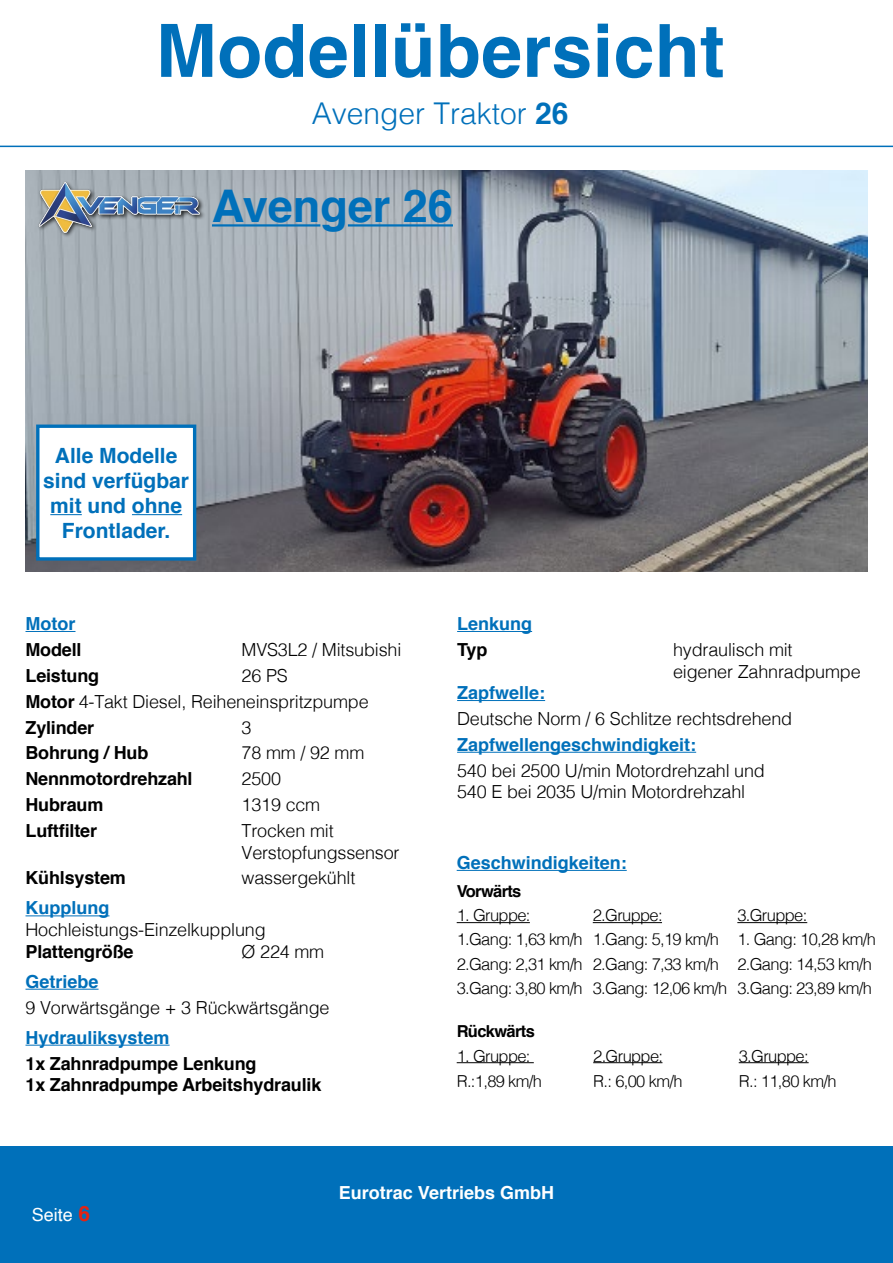
<style>
.page{position:relative;width:893px;height:1263px;background:#fff}
.page>*{position:absolute;margin:0;border:0;box-sizing:border-box;transform-origin:0 0}
.t1{font:700 73.5px "Helvetica";letter-spacing:.005em;color:#0070ba}
.t2{font:700 45px "Helvetica";color:#0070ba}
.t3{font:300 30px "Helvetica";color:#0070ba}
.t4{font:700 21px/25.2px "Helvetica";color:#0070ba;text-align:center}
.t5{font:700 21px "Helvetica";color:#e42313}
.t6{font:300 18px/21.6px "Helvetica";letter-spacing:-.01em;color:#000}
.t7{font:700 18px/21.6px "Helvetica";letter-spacing:-.01em;color:#000}
.t8{font:700 18px "Helvetica";color:#0070ba}
.t9{font:700 18px "Helvetica";color:#fff}
.t10{font:18px "Helvetica";color:#fff}
.t11{font:300 16.5px/24px "Helvetica";letter-spacing:-.04em;color:#000}
.t12{font:700 16.5px "Helvetica";letter-spacing:-.04em;color:#000}
.s1{font-weight:700}
</style>
<div class="page">
<div style="left:0;top:1146px;width:893px;height:117px;background:#0070ba"></div>
<hr style="left:26px;top:631px;width:49px;height:1px;background:#0070ba">
<hr style="left:26px;top:915px;width:83px;height:1px;background:#0070ba">
<hr style="left:26px;top:989px;width:73px;height:1px;background:#0070ba">
<hr style="left:26px;top:1045px;width:144px;height:1px;background:#0070ba">
<hr style="left:457px;top:631px;width:75px;height:1px;background:#0070ba">
<hr style="left:457px;top:700px;width:88px;height:1px;background:#0070ba">
<hr style="left:457px;top:752px;width:239px;height:1px;background:#0070ba">
<hr style="left:0;top:146px;width:893px;height:1px;background:#0070ba">
<img style="left:26px;top:170px;width:841px;height:402px">
<hr style="left:212px;top:224px;width:108px;height:3px;background:#0070ba">
<hr style="left:348px;top:224px;width:105px;height:3px;background:#0070ba">
<div style="left:37px;top:181px;width:168px;height:57px;background:#000;opacity:.75"></div>
<img style="left:38px;top:181px;width:162px;height:55px">
<div style="left:38px;top:426px;width:157px;height:133px;background:#fff"></div>
<hr style="left:50px;top:514px;width:32px;height:1px;background:#0070ba">
<hr style="left:132px;top:514px;width:50px;height:1px;background:#0070ba">
<div style="left:36px;top:424px;width:160px;height:137px;border:3px solid #0070ba"></div>
<hr style="left:457px;top:870px;width:170px;height:1px;background:#0070ba">
<hr style="left:457px;top:922px;width:73px;height:1px;background:#000">
<hr style="left:593px;top:922px;width:69px;height:1px;background:#000">
<hr style="left:737px;top:922px;width:70px;height:1px;background:#000">
<hr style="left:457px;top:1062px;width:77px;height:1px;background:#000">
<hr style="left:593px;top:1062px;width:69px;height:1px;background:#000">
<hr style="left:739px;top:1062px;width:70px;height:1px;background:#000">
<h1 class="t1" style="left:156px;top:-8px;width:570px">Modellübersicht</h1>
<h3 class="t3" style="left:312px;top:88px;width:258px">Avenger Traktor <span class="s1">26</span></h3>
<h2 class="t2" style="left:212px;top:170px;width:242px">Avenger 26</h2>
<p class="t4" style="left:43px;top:443px;width:147px">Alle Modelle sind verfügbar mit und ohne<br>Frontlader.</p>
<p class="t8" style="left:26px;top:609px;width:51px">Motor</p>
<p class="t7" style="left:26px;top:639px;width:58px">Modell</p>
<p class="t6" style="left:242px;top:637px;width:161px">MVS3L2 / Mitsubishi</p>
<p class="t7" style="left:26px;top:665px;width:75px">Leistung</p>
<p class="t6" style="left:26px;top:661px;width:345px;line-height:25.8px;text-indent:216px">26 PS<br><span class="s1">Motor</span> 4-Takt Diesel, Reiheneinspritzpumpe<br><span class="s1">Zylinder</span></p>
<p class="t6" style="left:242px;top:715px;width:12px">3</p>
<p class="t7" style="left:26px;top:742px;width:124px">Bohrung / Hub</p>
<p class="t6" style="left:242px;top:741px;width:124px">78 mm / 92 mm</p>
<p class="t7" style="left:26px;top:768px;width:169px">Nennmotordrehzahl</p>
<p class="t6" style="left:242px;top:767px;width:41px">2500</p>
<p class="t7" style="left:26px;top:794px;width:79px">Hubraum</p>
<p class="t6" style="left:242px;top:793px;width:80px">1319 ccm</p>
<p class="t7" style="left:26px;top:820px;width:73px">Luftfilter</p>
<p class="t6" style="left:242px;top:818px;width:159px">Trocken mit<br>Verstopfungssensor</p>
<p class="t7" style="left:26px;top:867px;width:102px">Kühlsystem</p>
<p class="t6" style="left:242px;top:866px;width:115px">wassergekühlt</p>
<p class="t8" style="left:26px;top:894px;width:85px">Kupplung</p>
<p class="t6" style="left:26px;top:918px;width:242px">Hochleistungs-Einzelkupplung</p>
<p class="t7" style="left:26px;top:941px;width:110px">Plattengröße</p>
<p class="t6" style="left:242px;top:939px;width:84px">Ø 224 mm</p>
<p class="t8" style="left:26px;top:967px;width:75px">Getriebe</p>
<p class="t6" style="left:26px;top:995px;width:306px">9 Vorwärtsgänge + 3 Rückwärtsgänge</p>
<p class="t8" style="left:26px;top:1023px;width:146px">Hydrauliksystem</p>
<p class="t7" style="left:26px;top:1053px;width:297px">1x Zahnradpumpe Lenkung<br>1x Zahnradpumpe Arbeitshydraulik</p>
<p class="t8" style="left:457px;top:609px;width:77px">Lenkung</p>
<p class="t7" style="left:457px;top:639px;width:32px">Typ</p>
<p class="t6" style="left:673px;top:637px;width:189px">hydraulisch mit<br>eigener Zahnradpumpe</p>
<p class="t8" style="left:457px;top:678px;width:90px">Zapfwelle:</p>
<p class="t6" style="left:457px;top:706px;width:337px">Deutsche Norm / 6 Schlitze rechtsdrehend</p>
<p class="t8" style="left:457px;top:730px;width:241px">Zapfwellengeschwindigkeit:</p>
<p class="t6" style="left:457px;top:758px;width:309px">540 bei 2500 U/min Motordrehzahl und<br>540 E bei 2035 U/min Motordrehzahl</p>
<p class="t8" style="left:457px;top:848px;width:172px">Geschwindigkeiten:</p>
<p class="t12" style="left:457px;top:878px;width:66px">Vorwärts</p>
<p class="t11" style="left:457px;top:902px;width:75px">1. Gruppe:</p>
<p class="t11" style="left:593px;top:902px;width:71px">2.Gruppe:</p>
<p class="t11" style="left:457px;top:902px;width:421px;text-indent:281px">3.Gruppe:<br>1.Gang: 1,63 km/h 1.Gang: 5,19 km/h 1. Gang: 10,28 km/h 2.Gang: 2,31 km/h 2.Gang: 7,33 km/h 2.Gang: 14,53 km/h 3.Gang: 3,80 km/h 3.Gang: 12,06 km/h 3.Gang: 23,89 km/h</p>
<p class="t12" style="left:457px;top:1018px;width:80px">Rückwärts</p>
<p class="t11" style="left:457px;top:1042px;width:75px">1. Gruppe:</p>
<p class="t11" style="left:593px;top:1042px;width:71px">2.Gruppe:</p>
<p class="t11" style="left:739px;top:1042px;width:71px">3.Gruppe:</p>
<p class="t11" style="left:457px;top:1068px;width:87px">R.:1,89 km/h</p>
<p class="t11" style="left:593px;top:1068px;width:91px">R.: 6,00 km/h</p>
<p class="t11" style="left:739px;top:1068px;width:99px">R.: 11,80 km/h</p>
<p class="t5" style="left:78px;top:1197px;width:13px">6</p>
<p class="t10" style="left:32px;top:1201px;width:43px">Seite</p>
<p class="t9" style="left:339px;top:1178px;width:217px">Eurotrac Vertriebs GmbH</p>
</div>
